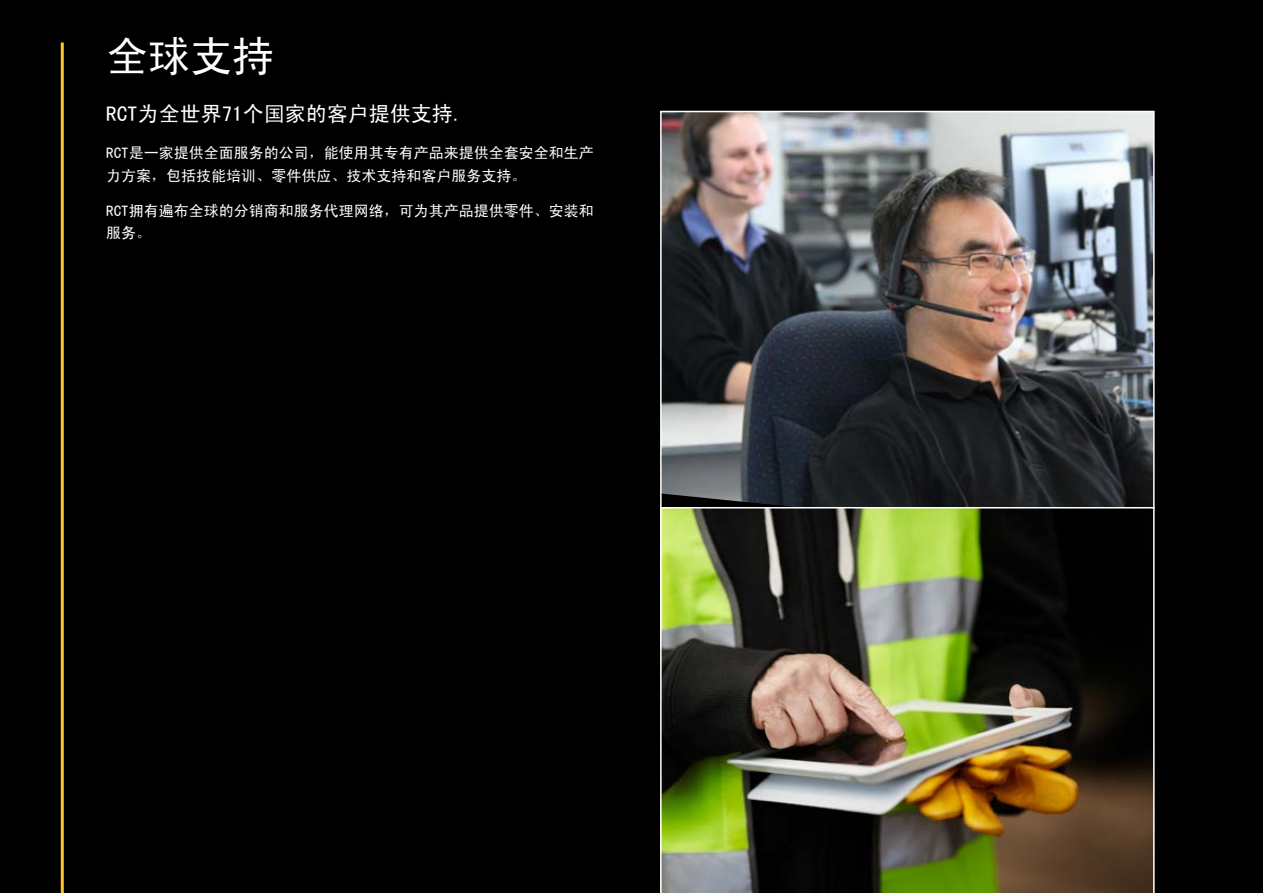
<style>
.page{position:relative;width:1263px;height:893px;background:#000}
.page>*{position:absolute;margin:0;border:0;box-sizing:border-box;transform-origin:0 0}
.t1{font:42px "Sim Hei";color:#fff}
.t2{font:21px "Sim Hei";color:#fff}
.t3{font:15px/22.5px "Sim Hei";color:#fff}
</style>
<div class="page">
<hr style="left:61px;top:43px;width:3px;height:850px;background:#ffc52b">
<img style="left:663px;top:114px;width:488px;height:391px">
<div style="left:660px;top:111px;width:494px;height:397px;border:2px solid #fff"></div>
<img style="left:660px;top:507px;width:494px;height:386px">
<h1 class="t1" style="left:106px;top:35px;width:169px">全球支持</h1>
<h2 class="t2" style="left:106px;top:103px;width:358px">RCT为全世界71个国家的客户提供支持.</h2>
<p class="t3" style="left:106px;top:141px;width:489px">RCT是一家提供全面服务的公司，能使用其专有产品来提供全套安全和生产力方案，包括技能培训、零件供应、技术支持和客户服务支持。</p>
<p class="t3" style="left:106px;top:199px;width:489px">RCT拥有遍布全球的分销商和服务代理网络，可为其产品提供零件、安装和服务。</p>
</div>
